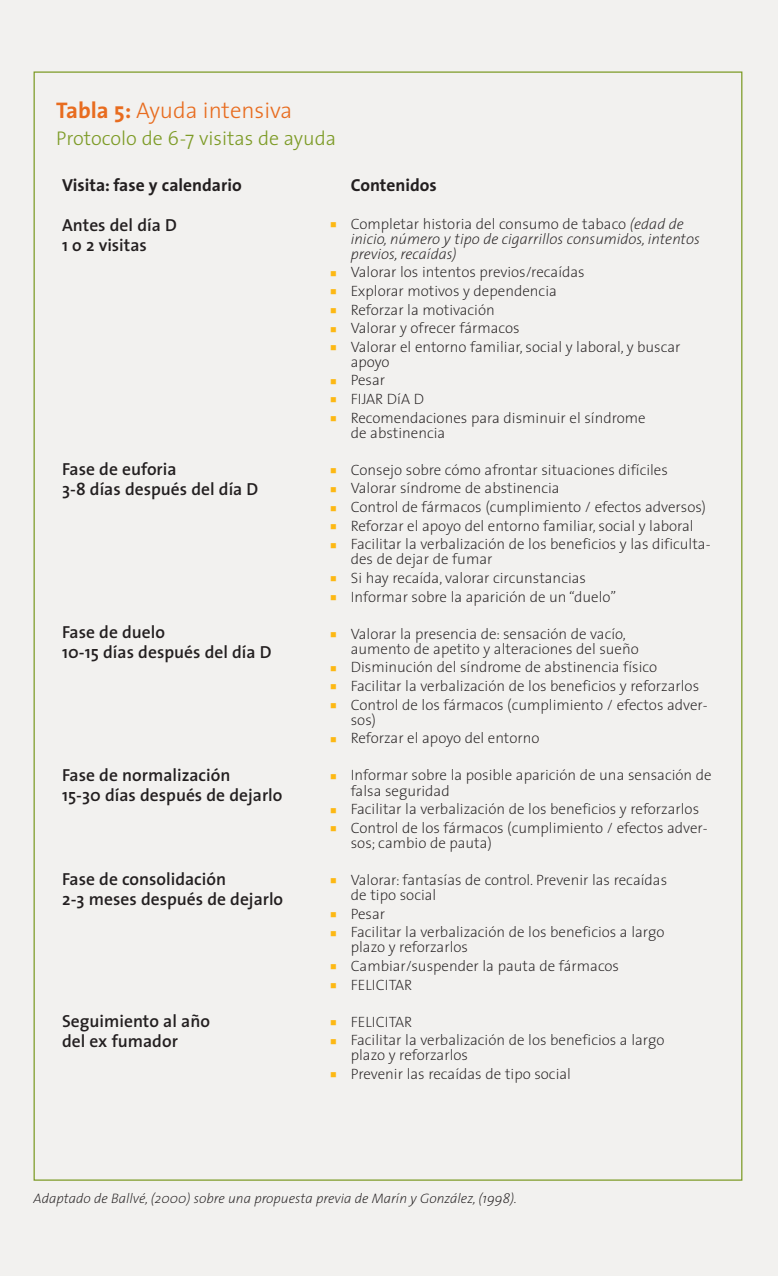
<style>
.page{position:relative;width:780px;height:1276px;background:#fff}
.page>*{position:absolute;margin:0;border:0;box-sizing:border-box;transform-origin:0 0}
.t1{font:22.75px "The Sans Light Plain+KUMDSW";color:#e86c1f}
.t2{font:20px "The Sans Light Plain+KUMDSW";color:#7d9b26}
.t3{font:17.5px/20px "The Sans Semi Bold Plain+MXREKQ";color:#231f20}
.t4{font:17.5px "The Sans Bold Plain+QFCBZH";color:#231f20}
.t5{font:15px/18.5px "The Sans Extra Light Plain+LJMUGD";color:#231f20}
.t6{font:15px/15px "The Sans Extra Light Italic+IPSWSM";color:#231f20}
.t7{font:13.75px "The Sans Extra Light Italic+IPSWSM";color:#231f20}
.s1{font-family:"The Sans Bold Plain+QFCBZH"}
.s2{font-family:"The Sans Extra Light Italic+IPSWSM"}
</style>
<div class="page">
<div style="left:0;top:1px;width:777px;height:1274px;background:#f2f1ef"></div>
<h1 class="t1" style="left:56px;top:102px;width:237px"><span class="s1">Tabla 5:</span> Ayuda intensiva</h1>
<h2 class="t2" style="left:56px;top:131px;width:281px">Protocolo de 6-7 visitas de ayuda</h2>
<p class="t4" style="left:62px;top:177px;width:181px">Visita: fase y calendario</p>
<p class="t3" style="left:62px;top:217px;width:116px">Antes del día D<br>1 o 2 visitas</p>
<p class="t3" style="left:62px;top:460px;width:198px">Fase de euforia<br>3-8 días después del día D</p>
<p class="t3" style="left:62px;top:624px;width:211px">Fase de duelo<br>10-15 días después del día D</p>
<p class="t3" style="left:62px;top:766px;width:222px">Fase de normalización<br>15-30 días después de dejarlo</p>
<p class="t3" style="left:62px;top:871px;width:223px">Fase de consolidación<br>2-3 meses después de dejarlo</p>
<p class="t3" style="left:62px;top:1013px;width:149px">Seguimiento al año del ex fumador</p>
<p class="t4" style="left:351px;top:177px;width:88px">Contenidos</p>
<p class="t5" style="left:351px;top:216px;width:335px">Completar historia del consumo de tabaco <span class="s2">(edad de</span></p>
<p class="t6" style="left:351px;top:232px;width:350px">inicio, número y tipo de cigarrillos consumidos, intentos previos, recaídas)</p>
<p class="t5" style="left:351px;top:265px;width:331px">Valorar los intentos previos/recaídas<br>Explorar motivos y dependencia<br>Reforzar la motivación<br>Valorar y ofrecer fármacos<br>Valorar el entorno familiar, social y laboral, y buscar</p>
<p class="t5" style="left:351px;top:355px;width:296px">apoyo<br>Pesar<br>FIJAR DíA D<br>Recomendaciones para disminuir el síndrome</p>
<p class="t5" style="left:351px;top:425px;width:96px">de abstinencia</p>
<p class="t5" style="left:351px;top:463px;width:361px">Consejo sobre cómo afrontar situaciones difíciles Valorar síndrome de abstinencia<br>Control de fármacos (cumplimiento / efectos adversos)<br>Reforzar el apoyo del entorno familiar, social y laboral Facilitar la verbalización de los beneficios y las dificulta-</p>
<p class="t5" style="left:351px;top:552px;width:267px">des de dejar de fumar<br>Si hay recaída, valorar circunstancias<br>Informar sobre la aparición de un “duelo”</p>
<p class="t5" style="left:351px;top:628px;width:289px;line-height:15px">Valorar la presencia de: sensación de vacío, aumento de apetito y alteraciones del sueño</p>
<p class="t5" style="left:351px;top:660px;width:358px">Disminución del síndrome de abstinencia físico<br>Facilitar la verbalización de los beneficios y reforzarlos<br>Control de los fármacos (cumplimiento / efectos adver-</p>
<p class="t5" style="left:351px;top:712px;width:190px">sos)<br>Reforzar el apoyo del entorno</p>
<p class="t5" style="left:351px;top:770px;width:362px;line-height:15px">Informar sobre la posible aparición de una sensación de falsa seguridad</p>
<p class="t5" style="left:351px;top:802px;width:358px">Facilitar la verbalización de los beneficios y reforzarlos<br>Control de los fármacos (cumplimiento / efectos adver-</p>
<p class="t5" style="left:351px;top:835px;width:143px">sos; cambio de pauta)</p>
<p class="t5" style="left:351px;top:874px;width:318px;line-height:15px">Valorar: fantasías de control. Prevenir las recaídas de tipo social</p>
<p class="t5" style="left:351px;top:906px;width:315px">Pesar<br>Facilitar la verbalización de los beneficios a largo</p>
<p class="t5" style="left:351px;top:940px;width:270px">plazo y reforzarlos<br>Cambiar/suspender la pauta de fármacos<br>FELICITAR</p>
<p class="t5" style="left:351px;top:1014px;width:315px">FELICITAR<br>Facilitar la verbalización de los beneficios a largo</p>
<p class="t5" style="left:351px;top:1048px;width:222px">plazo y reforzarlos<br>Prevenir las recaídas de tipo social</p>
<p class="t7" style="left:34px;top:1192px;width:485px">Adaptado de Ballvé, (2000) sobre una propuesta previa de Marín y González, (1998).</p>
</div>
